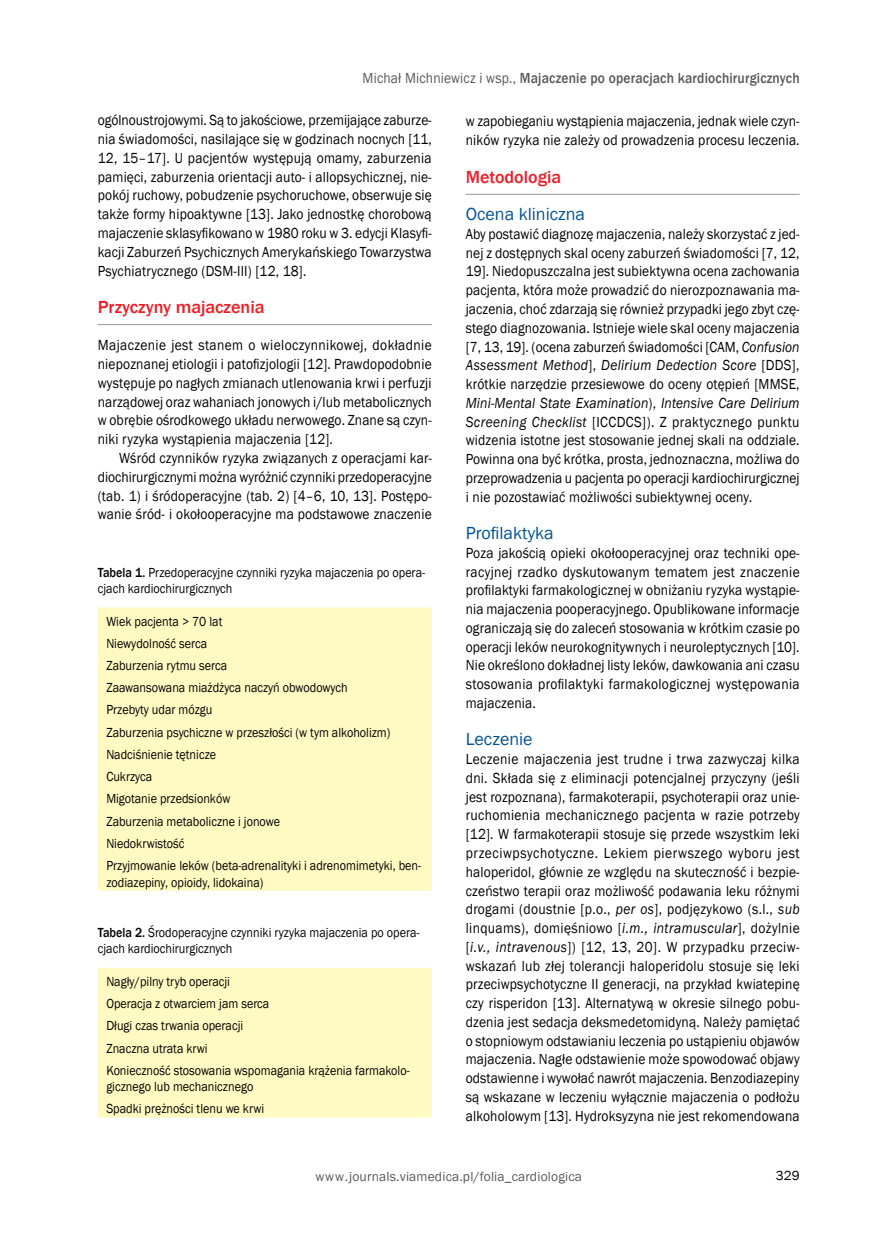
<style>
.page{position:relative;width:872px;height:1234px;background:#fff}
.page>*{position:absolute;margin:0;border:0;box-sizing:border-box;transform-origin:0 0}
.t1{font:18px "Franklin Gothic";color:#005496}
.t2{font:500 18px "Franklin Gothic";color:#ed1d24}
.t3{font:15px/18.8px "Franklin Gothic";letter-spacing:.01em;color:#000;text-align:justify;scale:.9 1}
.t4{font:500 15px "Franklin Gothic";letter-spacing:.01em;color:#58595b;scale:.9 1}
.t5{font:13.5px/22.2px "Franklin Gothic";color:#000;scale:.9 1}
.t6{font:13.5px "Franklin Gothic";letter-spacing:.01em;color:#58595b}
.t7{font:13.5px "Franklin Gothic";color:#000}
.s1{font-weight:400}
.s2{font-style:italic}
.s3{font-weight:500}
</style>
<div class="page">
<hr style="left:98px;top:324px;width:334px;height:1px;background:#939598">
<hr style="left:466px;top:194px;width:333px;height:1px;background:#939598">
<div style="left:98px;top:607px;width:334px;height:283px;background:#fffac2"></div>
<div style="left:98px;top:968px;width:334px;height:149px;background:#fffac2"></div>
<p class="t4" style="left:363px;top:69px;width:487px"><span class="s1">Michał Michniewicz i wsp.,</span> Majaczenie po operacjach kardiochirurgicznych</p>
<p class="t3" style="left:98px;top:111px;width:372px">ogólnoustrojowymi. Są to jakościowe, przemijające zaburze&shy;nia świadomości, nasilające się w godzinach nocnych [11, 12, 15–17]. U pacjentów występują omamy, zaburzenia pamięci, zaburzenia orientacji auto- i allopsychicznej, nie&shy;pokój ruchowy, pobudzenie psychoruchowe, obserwuje się także formy hipoaktywne [13]. Jako jednostkę chorobową majaczenie sklasyfikowano w 1980 roku w 3. edycji Klasyfi&shy;kacji Zaburzeń Psychicznych Amerykańskiego Towarzystwa Psychiatrycznego (DSM-III) [12, 18].</p>
<p class="t2" style="left:98px;top:296px;width:168px">Przyczyny majaczenia</p>
<p class="t3" style="left:98px;top:336px;width:372px">Majaczenie jest stanem o wieloczynnikowej, dokładnie niepoznanej etiologii i patofizjologii [12]. Prawdopodobnie występuje po nagłych zmianach utlenowania krwi i perfuzji narządowej oraz wahaniach jonowych i/lub metabolicznych w obrębie ośrodkowego układu nerwowego. Znane są czyn&shy;niki ryzyka wystąpienia majaczenia [12].</p>
<p class="t3" style="left:98px;top:449px;width:372px;text-indent:21px">Wśród czynników ryzyka związanych z operacjami kar&shy;diochirurgicznymi można wyróżnić czynniki przedoperacyjne (tab. 1) i śródoperacyjne (tab. 2) [4–6, 10, 13]. Postępo&shy;wanie śród- i okołooperacyjne ma podstawowe znaczenie</p>
<p class="t3" style="left:466px;top:112px;width:372px">w zapobieganiu wystąpienia majaczenia, jednak wiele czyn&shy;ników ryzyka nie zależy od prowadzenia procesu leczenia.</p>
<p class="t2" style="left:466px;top:165px;width:97px">Metodologia</p>
<p class="t1" style="left:466px;top:203px;width:121px">Ocena kliniczna</p>
<p class="t3" style="left:466px;top:225px;width:372px">Aby postawić diagnozę majaczenia, należy skorzystać z jed&shy;nej z dostępnych skal oceny zaburzeń świadomości [7, 12, 19]. Niedopuszczalna jest subiektywna ocena zachowania pacjenta, która może prowadzić do nierozpoznawania ma&shy;jaczenia, choć zdarzają się również przypadki jego zbyt czę&shy;stego diagnozowania. Istnieje wiele skal oceny majaczenia [7, 13, 19]. (ocena zaburzeń świadomości [CAM, <span class="s2">Confusion Assessment Method</span>], <span class="s2">Delirium Dedection Score</span> [DDS], krótkie narzędzie przesiewowe do oceny otępień [MMSE, <span class="s2">Mini-Mental State Examination</span>), <span class="s2">Intensive Care Delirium Screening Checklist</span> [ICCDCS]). Z praktycznego punktu widzenia istotne jest stosowanie jednej skali na oddziale.<br>Powinna ona być krótka, prosta, jednoznaczna, możliwa do przeprowadzenia u pacjenta po operacji kardiochirurgicznej i nie pozostawiać możliwości subiektywnej oceny.</p>
<p class="t1" style="left:466px;top:521px;width:89px">Profilaktyka</p>
<p class="t3" style="left:466px;top:543px;width:372px">Poza jakością opieki okołooperacyjnej oraz techniki ope&shy;racyjnej rzadko dyskutowanym tematem jest znaczenie profilaktyki farmakologicznej w obniżaniu ryzyka wystąpie&shy;nia majaczenia pooperacyjnego. Opublikowane informacje ograniczają się do zaleceń stosowania w krótkim czasie po operacji leków neurokognitywnych i neuroleptycznych [10].<br>Nie określono dokładnej listy leków, dawkowania ani czasu stosowania profilaktyki farmakologicznej występowania majaczenia.</p>
<p class="t1" style="left:466px;top:728px;width:68px">Leczenie</p>
<p class="t3" style="left:466px;top:750px;width:372px">Leczenie majaczenia jest trudne i trwa zazwyczaj kilka dni. Składa się z eliminacji potencjalnej przyczyny (jeśli jest rozpoznana), farmakoterapii, psychoterapii oraz unie&shy;ruchomienia mechanicznego pacjenta w razie potrzeby [12]. W farmakoterapii stosuje się przede wszystkim leki przeciwpsychotyczne. Lekiem pierwszego wyboru jest haloperidol, głównie ze względu na skuteczność i bezpie&shy;czeństwo terapii oraz możliwość podawania leku różnymi drogami (doustnie [p.o., <span class="s2">per os</span>], podjęzykowo (s.l., <span class="s2">sub </span>linquams), domięśniowo [<span class="s2">i.m., intramuscular</span>], dożylnie [<span class="s2">i.v., intravenous</span>]) [12, 13, 20]. W przypadku przeciw&shy;wskazań lub złej tolerancji haloperidolu stosuje się leki przeciwpsychotyczne II generacji, na przykład kwiatepinę czy risperidon [13]. Alternatywą w okresie silnego pobu&shy;dzenia jest sedacja deksmedetomidyną. Należy pamiętać o stopniowym odstawianiu leczenia po ustąpieniu objawów majaczenia. Nagłe odstawienie może spowodować objawy odstawienne i wywołać nawrót majaczenia. Benzodiazepiny są wskazane w leczeniu wyłącznie majaczenia o podłożu alkoholowym [13]. Hydroksyzyna nie jest rekomendowana</p>
<p class="t5" style="left:98px;top:564px;width:365px;line-height:16.5px"><span class="s3">Tabela 1.</span> Przedoperacyjne czynniki ryzyka majaczenia po opera&shy;cjach kardiochirurgicznych</p>
<p class="t5" style="left:106px;top:610px;width:351px">Wiek pacjenta &gt; 70 lat<br>Niewydolność serca<br>Zaburzenia rytmu serca<br>Zaawansowana miażdżyca naczyń obwodowych<br>Przebyty udar mózgu<br>Zaburzenia psychiczne w przeszłości (w tym alkoholizm)<br>Nadciśnienie tętnicze<br>Cukrzyca<br>Migotanie przedsionków<br>Zaburzenia metaboliczne i jonowe<br>Niedokrwistość<br>Przyjmowanie leków (beta-adrenalityki i adrenomimetyki, ben-</p>
<p class="t5" style="left:106px;top:871px;width:176px">zodiazepiny, opioidy, lidokaina)</p>
<p class="t5" style="left:98px;top:924px;width:359px;line-height:16.5px"><span class="s3">Tabela 2.</span> Środoperacyjne czynniki ryzyka majaczenia po opera&shy;cjach kardiochirurgicznych</p>
<p class="t5" style="left:106px;top:970px;width:338px">Nagły/pilny tryb operacji<br>Operacja z otwarciem jam serca<br>Długi czas trwania operacji<br>Znaczna utrata krwi<br>Konieczność stosowania wspomagania krążenia farmakolo-</p>
<p class="t5" style="left:106px;top:1075px;width:177px">gicznego lub mechanicznego<br>Spadki prężności tlenu we krwi</p>
<p class="t6" style="left:315px;top:1168px;width:268px">www.journals.viamedica.pl/folia_cardiologica</p>
<p class="t7" style="left:776px;top:1166px;width:25px">329</p>
</div>
